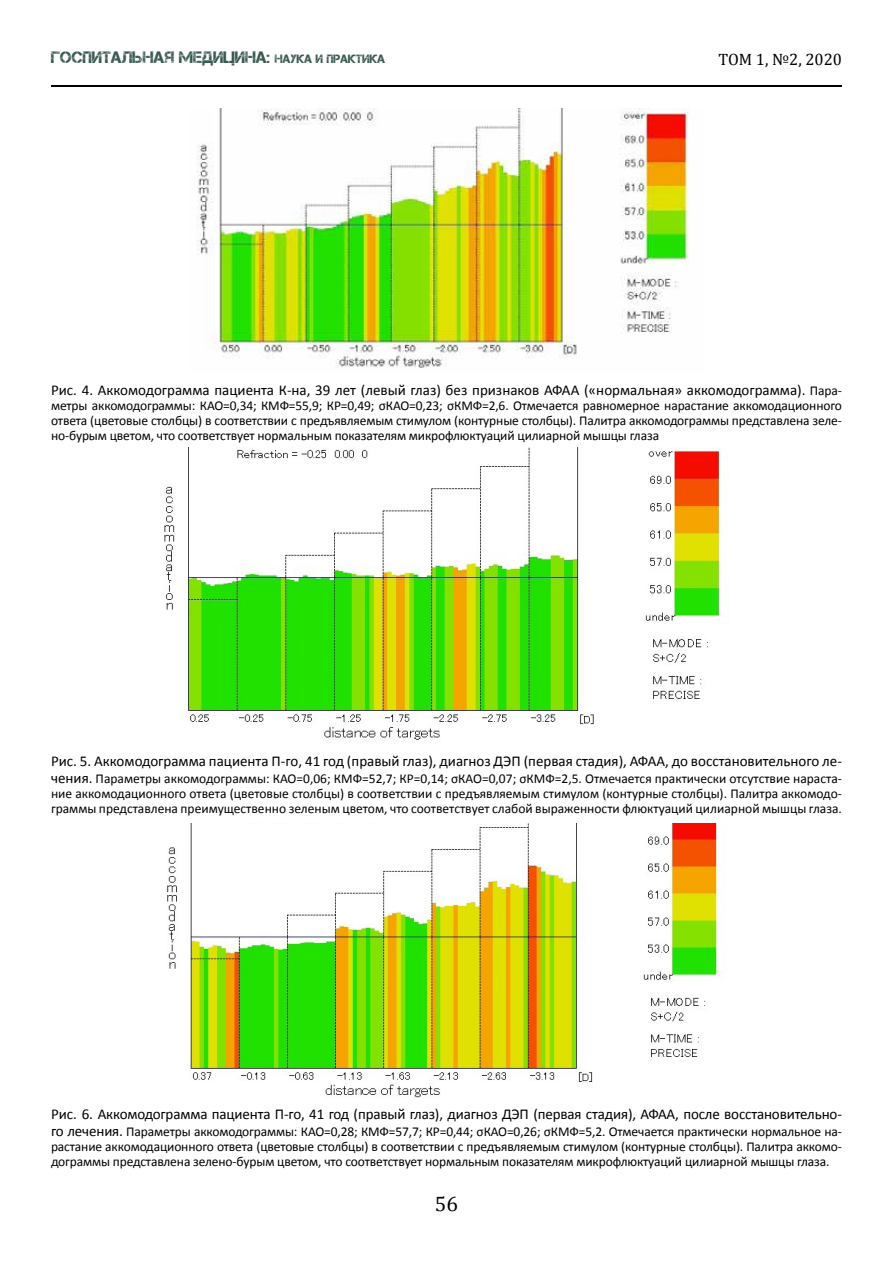
<style>
.page{position:relative;width:893px;height:1263px;background:#fff}
.page>*{position:absolute;margin:0;border:0;box-sizing:border-box;transform-origin:0 0}
.t1{font:21px "Cambria";color:#000}
.t2{font:16.5px "Captureit";color:#395a52}
.t3{font:16.5px "Cambria";color:#000}
.t4{font:15px "Calibri";color:#000}
.t5{font:13.5px/15px "Calibri";letter-spacing:-.01em;color:#000;text-align:justify}
.s1{font-size:12px}
.s2{font-size:13.5px}
.s3{font-size:15px}
</style>
<div class="page">
<hr style="left:51px;top:85px;width:791px;height:1px;background:#000">
<hr style="left:51px;top:86px;width:791px;height:1px;background:#000">
<img style="left:164px;top:448px;width:558px;height:292px">
<img style="left:167px;top:824px;width:554px;height:274px">
<img style="left:197px;top:108px;width:492px;height:260px">
<p class="t2" style="left:51px;top:48px;width:336px">госпитальНАЯ МЕДИЦИНА: <span class="s1">наука и практика</span></p>
<p class="t3" style="left:718px;top:49px;width:125px">ТОМ 1, №2, 2020</p>
<p class="t4" style="left:51px;top:381px;width:792px">Рис. 4. Аккомодограмма пациента К-на, 39 лет (левый глаз) без признаков АФАА («нормальная» аккомодограмма). <span class="s2">Пара-</span></p>
<p class="t5" style="left:51px;top:398px;width:792px">метры аккомодограммы: КАО=0,34; КМФ=55,9; КР=0,49; σКАО=0,23; σКМФ=2,6. Отмечается равномерное нарастание аккомодационного ответа (цветовые столбцы) в соответствии с предъявляемым стимулом (контурные столбцы). Палитра аккомодограммы представлена зеле&shy;но-бурым цветом, что соответствует нормальным показателям микрофлюктуаций цилиарной мышцы глаза</p>
<p class="t4" style="left:51px;top:752px;width:792px">Рис. 5. Аккомодограмма пациента П-го, 41 год (правый глаз), диагноз ДЭП (первая стадия), АФАА, до восстановительного ле-</p>
<p class="t5" style="left:51px;top:771px;width:792px"><span class="s3">чения.</span> Параметры аккомодограммы: КАО=0,06; КМФ=52,7; КР=0,14; σКАО=0,07; σКМФ=2,5. Отмечается практически отсутствие нараста&shy;ние аккомодационного ответа (цветовые столбцы) в соответствии с предъявляемым стимулом (контурные столбцы). Палитра аккомодо&shy;граммы представлена преимущественно зеленым цветом, что соответствует слабой выраженности флюктуаций цилиарной мышцы глаза.</p>
<p class="t4" style="left:51px;top:1105px;width:792px">Рис. 6. Аккомодограмма пациента П-го, 41 год (правый глаз), диагноз ДЭП (первая стадия), АФАА, после восстановительно-</p>
<p class="t5" style="left:51px;top:1124px;width:792px"><span class="s3">го лечения.</span> Параметры аккомодограммы: КАО=0,28; КМФ=57,7; КР=0,44; σКАО=0,26; σКМФ=5,2. Отмечается практически нормальное на&shy;растание аккомодационного ответа (цветовые столбцы) в соответствии с предъявляемым стимулом (контурные столбцы). Палитра аккомо&shy;дограммы представлена зелено-бурым цветом, что соответствует нормальным показателям микрофлюктуаций цилиарной мышцы глаза.</p>
<h1 class="t1" style="left:435px;top:1191px;width:25px">56</h1>
</div>
